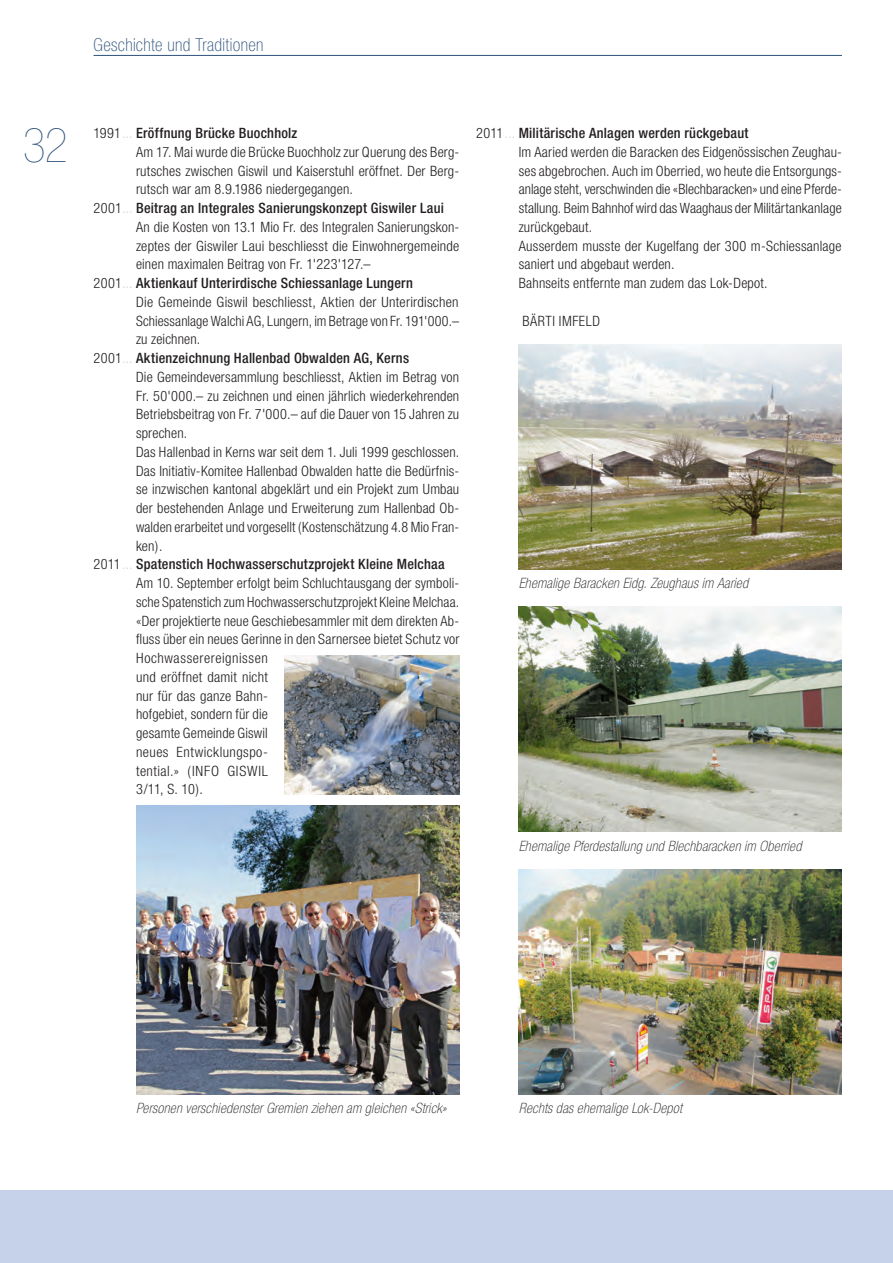
<style>
.page{position:relative;width:893px;height:1263px;background:#fff}
.page>*{position:absolute;margin:0;border:0;box-sizing:border-box;transform-origin:0 0}
.t1{font:900 condensed 48px "Helvetica Neue";color:#2f537c}
.t2{font:100 condensed 18px "Helvetica Neue";letter-spacing:.02em;color:#2f537c}
.t3{font:300 condensed 14.25px/18.8px "Helvetica Neue";letter-spacing:.01em;color:#231f20}
.t4{font:500 condensed 14.25px "Helvetica Neue";letter-spacing:.015em;color:#231f20}
.t5{font:italic 100 condensed 14.25px "Helvetica Neue";letter-spacing:.02em;color:#231f20}
.t6{font:300 condensed 14.25px "Helvetica Neue";letter-spacing:.035em;color:#231f20}
.t7{font:300 condensed 14.25px "Helvetica Neue";letter-spacing:.03em;color:#231f20}
.t8{font:300 condensed 14.25px "Helvetica Neue";letter-spacing:.05em;color:#231f20}
.t9{font:300 condensed 14.25px "Helvetica Neue";letter-spacing:.04em;color:#231f20}
.s1{font-weight:300}
.s2{font-weight:500}
</style>
<div class="page">
<hr style="left:94px;top:55px;width:748px;height:1px;background:#2f537c">
<div style="left:0;top:1191px;width:893px;height:72px;background:#c6d2ea"></div>
<img style="left:285px;top:655px;width:174px;height:139px">
<img style="left:136px;top:805px;width:323px;height:289px">
<img style="left:519px;top:607px;width:323px;height:225px">
<img style="left:519px;top:344px;width:323px;height:225px">
<img style="left:519px;top:869px;width:323px;height:225px">
<p class="t2" style="left:94px;top:35px;width:171px">Geschichte und Traditionen</p>
<h1 class="t1" style="left:23px;top:119px;width:47px">32</h1>
<p class="t4" style="left:94px;top:124px;width:205px"><span class="s1">1991</span> Eröffnung Brücke Buochholz</p>
<p class="t3" style="left:136px;top:142px;width:325px">Am 17. Mai wurde die Brücke Buochholz zur Querung des Berg-</p>
<p class="t3" style="left:136px;top:161px;width:325px">rutsches zwischen Giswil und Kaiserstuhl eröffnet. Der Berg-</p>
<p class="t3" style="left:136px;top:180px;width:218px">rutsch war am 8.9.1986 niedergegangen.</p>
<p class="t4" style="left:94px;top:199px;width:352px"><span class="s1">2001</span> Beitrag an Integrales Sanierungskonzept Giswiler Laui</p>
<p class="t3" style="left:136px;top:217px;width:325px">An die Kosten von 13.1 Mio Fr. des Integralen Sanierungskon-</p>
<p class="t3" style="left:136px;top:236px;width:325px">zeptes der Giswiler Laui beschliesst die Einwohnergemeinde</p>
<p class="t3" style="left:136px;top:255px;width:236px">einen maximalen Beitrag von Fr. 1'223'127.–</p>
<p class="t4" style="left:94px;top:274px;width:321px"><span class="s1">2001</span> Aktienkauf Unterirdische Schiessanlage Lungern</p>
<p class="t3" style="left:136px;top:292px;width:324px">Die Gemeinde Giswil beschliesst, Aktien der Unterirdischen</p>
<p class="t3" style="left:136px;top:311px;width:325px">Schiessanlage Walchi AG, Lungern, im Betrage von Fr. 191'000.–</p>
<p class="t3" style="left:136px;top:330px;width:66px">zu zeichnen.</p>
<p class="t4" style="left:94px;top:349px;width:317px"><span class="s1">2001</span> Aktienzeichnung Hallenbad Obwalden AG, Kerns</p>
<p class="t3" style="left:136px;top:367px;width:325px">Die Gemeindeversammlung beschliesst, Aktien im Betrag von</p>
<p class="t3" style="left:136px;top:386px;width:325px">Fr. 50'000.– zu zeichnen und einen jährlich wiederkehrenden</p>
<p class="t3" style="left:136px;top:405px;width:325px">Betriebsbeitrag von Fr. 7'000.– auf die Dauer von 15 Jahren zu</p>
<p class="t3" style="left:136px;top:424px;width:53px">sprechen.</p>
<p class="t3" style="left:136px;top:442px;width:325px">Das Hallenbad in Kerns war seit dem 1. Juli 1999 geschlossen.</p>
<p class="t3" style="left:136px;top:461px;width:325px">Das Initiativ-Komitee Hallenbad Obwalden hatte die Bedürfnis-</p>
<p class="t3" style="left:136px;top:480px;width:325px">se inzwischen kantonal abgeklärt und ein Projekt zum Umbau</p>
<p class="t3" style="left:136px;top:499px;width:325px">der bestehenden Anlage und Erweiterung zum Hallenbad Ob-</p>
<p class="t3" style="left:136px;top:517px;width:325px">walden erarbeitet und vorgesellt (Kostenschätzung 4.8 Mio Fran-</p>
<p class="t3" style="left:136px;top:536px;width:28px">ken).</p>
<p class="t4" style="left:94px;top:556px;width:353px"><span class="s1">2011</span> Spatenstich Hochwasserschutzprojekt Kleine Melchaa</p>
<p class="t3" style="left:136px;top:574px;width:325px">Am 10. September erfolgt beim Schluchtausgang der symboli-</p>
<p class="t3" style="left:136px;top:592px;width:325px">sche Spatenstich zum Hochwasserschutzprojekt Kleine Melchaa.</p>
<p class="t3" style="left:136px;top:611px;width:325px">«Der projektierte neue Geschiebesammler mit dem direkten Ab-</p>
<p class="t3" style="left:136px;top:630px;width:325px">fluss über ein neues Gerinne in den Sarnersee bietet Schutz vor</p>
<p class="t6" style="left:136px;top:650px;width:133px">Hochwasserereignissen</p>
<p class="t3" style="left:136px;top:667px;width:133px">und eröffnet damit nicht</p>
<p class="t3" style="left:136px;top:686px;width:133px">nur für das ganze Bahn-</p>
<p class="t3" style="left:136px;top:705px;width:133px">hofgebiet, sondern für die</p>
<p class="t3" style="left:136px;top:724px;width:133px">gesamte Gemeinde Giswil</p>
<p class="t7" style="left:136px;top:744px;width:133px">neues Entwicklungspo-</p>
<p class="t8" style="left:136px;top:762px;width:133px">tential.» (INFO GISWIL</p>
<p class="t3" style="left:136px;top:780px;width:68px">3/11, S. 10).</p>
<p class="t3" style="left:519px;top:124px;width:325px;text-indent:-43px">2011 <span class="s2">Militärische Anlagen werden rückgebaut<br></span>Im Aaried werden die Baracken des Eidgenössischen Zeughau&shy;ses abgebrochen. Auch im Oberried, wo heute die Entsorgungs&shy;anlage steht, verschwinden die «Blechbaracken» und eine Pferde&shy;stallung. Beim Bahnhof wird das Waaghaus der Militärtankanlage zurückgebaut.<br>Ausserdem musste der Kugelfang der 300 m-Schiessanlage saniert und abgebaut werden.<br>Bahnseits entfernte man zudem das Lok-Depot.</p>
<p class="t9" style="left:522px;top:312px;width:79px">BÄRTI IMFELD</p>
<p class="t5" style="left:519px;top:575px;width:231px">Ehemalige Baracken Eidg. Zeughaus im Aaried</p>
<p class="t5" style="left:519px;top:838px;width:284px">Ehemalige Pferdestallung und Blechbaracken im Oberried</p>
<p class="t5" style="left:136px;top:1100px;width:312px">Personen verschiedenster Gremien ziehen am gleichen «Strick»</p>
<p class="t5" style="left:519px;top:1100px;width:165px">Rechts das ehemalige Lok-Depot</p>
</div>
